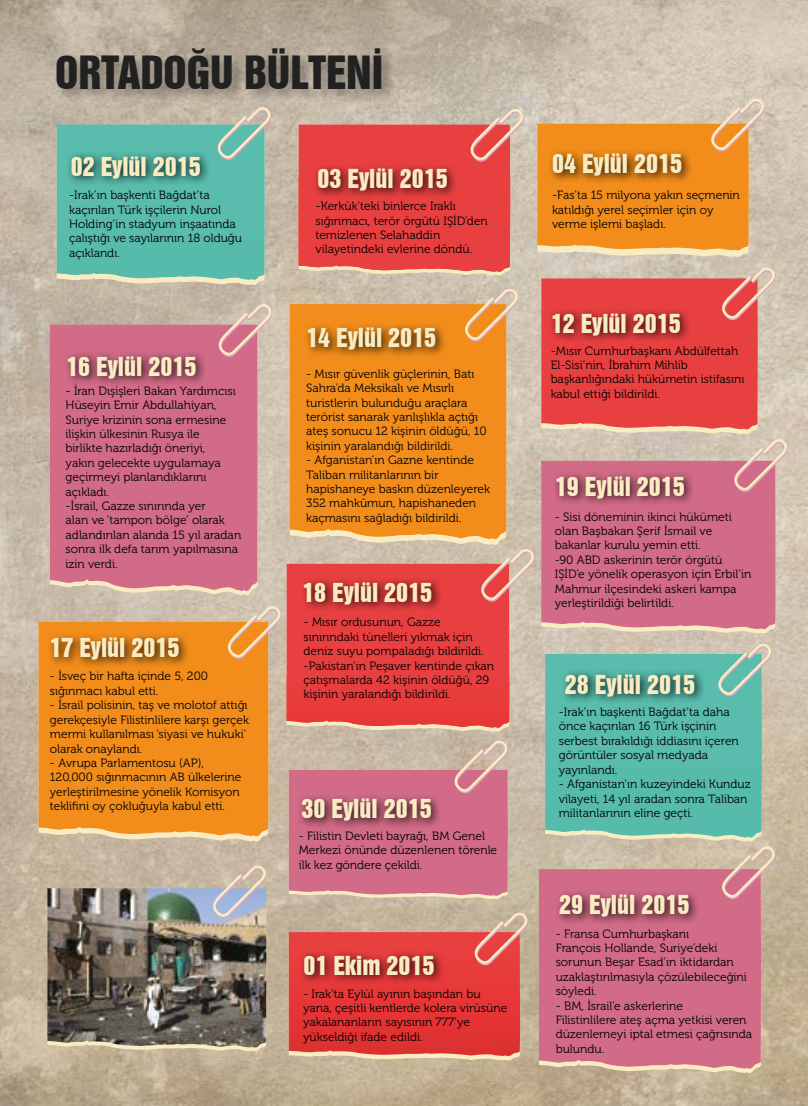
<style>
.page{position:relative;width:808px;height:1106px;background:#fff}
.page>*{position:absolute;margin:0;border:0;box-sizing:border-box;transform-origin:0 0}
.t1{font:42px "Swiss 921 BT Regular A";color:#212121}
.t2{font:24px "Swiss 921 BT Regular A";color:#faecc2}
.t3{font:12px/14.4px "Museo 300";color:#000}
</style>
<div class="page">
<img style="left:0;top:0;width:808px;height:1106px">
<svg style="left:39px;top:837px;width:230px;height:6px"></svg>
<div style="left:39px;top:622px;width:230px;height:215px;background:#f28d1b"></div>
<div style="left:50px;top:325px;width:208px;height:267px;background:#d16b87"></div>
<svg style="left:539px;top:1069px;width:222px;height:5px"></svg>
<div style="left:539px;top:869px;width:222px;height:200px;background:#d16b87"></div>
<svg style="left:541px;top:630px;width:235px;height:4px"></svg>
<div style="left:541px;top:492px;width:235px;height:138px;background:#d16b87"></div>
<div style="left:55px;top:47px;width:340px;height:56px;background:#000;opacity:.31"></div>
<svg style="left:545px;top:838px;width:217px;height:4px"></svg>
<div style="left:545px;top:654px;width:217px;height:184px;background:#59bcac"></div>
<svg style="left:57px;top:106px;width:215px;height:180px;background:#6cb7a6"></svg>
<svg style="left:299px;top:107px;width:226px;height:169px;background:#dc5a56"></svg>
<div style="left:46px;top:632px;width:144px;height:36px;background:#000;opacity:.75"></div>
<div style="left:63px;top:351px;width:144px;height:36px;background:#000;opacity:.75"></div>
<svg style="left:214px;top:303px;width:59px;height:54px;background:#d3a5a4"></svg>
<svg style="left:223px;top:605px;width:59px;height:54px;background:#e2ae74"></svg>
<svg style="left:537px;top:97px;width:229px;height:161px;background:#e39b48"></svg>
<svg style="left:290px;top:540px;width:217px;height:6px"></svg>
<div style="left:290px;top:304px;width:217px;height:236px;background:#f28d1b"></div>
<div style="left:303px;top:322px;width:144px;height:36px;background:#000;opacity:.75"></div>
<svg style="left:461px;top:287px;width:59px;height:54px;background:#e3af76"></svg>
<div style="left:551px;top:471px;width:144px;height:36px;background:#000;opacity:.75"></div>
<svg style="left:287px;top:728px;width:223px;height:4px"></svg>
<div style="left:287px;top:564px;width:223px;height:164px;background:#e84040"></div>
<div style="left:299px;top:577px;width:144px;height:36px;background:#000;opacity:.75"></div>
<svg style="left:477px;top:547px;width:298px;height:83px;background:#d4798a"></svg>
<svg style="left:541px;top:266px;width:248px;height:226px;background:#db7270"></svg>
<img style="left:47px;top:864px;width:221px;height:188px">
<div style="left:547px;top:308px;width:144px;height:36px;background:#000;opacity:.75"></div>
<div style="left:560px;top:669px;width:145px;height:36px;background:#000;opacity:.75"></div>
<svg style="left:714px;top:642px;width:59px;height:54px;background:#9ac2b1"></svg>
<svg style="left:718px;top:845px;width:59px;height:54px;background:#d3a69e"></svg>
<div style="left:554px;top:889px;width:146px;height:36px;background:#000;opacity:.75"></div>
<svg style="left:289px;top:739px;width:220px;height:161px;background:#c97b8a"></svg>
<svg style="left:289px;top:911px;width:240px;height:150px;background:#d8544e"></svg>
<h1 class="t1" style="left:55px;top:45px;width:330px">ORTADOĞU BÜLTENİ</h1>
<h2 class="t2" style="left:71px;top:150px;width:132px">02 Eylül 2015</h2>
<p class="t3" style="left:69px;top:188px;width:175px">-Irak’ın başkenti Bağdat’ta kaçırılan Türk işçilerin Nurol<br>Holding’in stadyum inşaatında çalıştığı ve sayılarının 18 olduğu açıklandı.</p>
<h2 class="t2" style="left:66px;top:351px;width:132px">16 Eylül 2015</h2>
<p class="t3" style="left:66px;top:384px;width:177px">- İran Dışişleri Bakan Yardımcısı<br>Hüseyin Emir Abdullahiyan,<br>Suriye krizinin sona ermesine ilişkin ülkesinin Rusya ile<br>birlikte hazırladığı öneriyi,<br>yakın gelecekte uygulamaya geçirmeyi planlandıklarını açıkladı.<br>-İsrail, Gazze sınırında yer<br>alan ve ‘tampon bölge’ olarak adlandırılan alanda 15 yıl aradan sonra ilk defa tarım yapılmasına izin verdi.</p>
<h2 class="t2" style="left:49px;top:632px;width:132px">17 Eylül 2015</h2>
<p class="t3" style="left:50px;top:669px;width:160px">- İsveç bir hafta içinde 5, 200 sığınmacı kabul etti.</p>
<p class="t3" style="left:50px;top:698px;width:201px">- İsrail polisinin, taş ve molotof attığı gerekçesiyle Filistinlilere karşı gerçek mermi kullanılması ‘siyasi ve hukuki’ olarak onaylandı.</p>
<p class="t3" style="left:50px;top:755px;width:193px">- Avrupa Parlamentosu (AP), 120,000 sığınmacının AB ülkelerine yerleştirilmesine yönelik Komisyon teklifini oy çokluğuyla kabul etti.</p>
<h2 class="t2" style="left:318px;top:163px;width:132px">03 Eylül 2015</h2>
<p class="t3" style="left:315px;top:199px;width:174px">-Kerkük’teki binlerce Iraklı sığınmacı, terör örgütü IŞİD’den temizlenen Selahaddin vilayetindeki evlerine döndü.</p>
<h2 class="t2" style="left:306px;top:322px;width:132px">14 Eylül 2015</h2>
<p class="t3" style="left:306px;top:367px;width:182px">- Mısır güvenlik güçlerinin, Batı Sahra’da Meksikalı ve Mısırlı turistlerin bulunduğu araçlara terörist sanarak yanlışlıkla açtığı ateş sonucu 12 kişinin öldüğü, 10 kişinin yaralandığı bildirildi.</p>
<p class="t3" style="left:306px;top:453px;width:185px">- Afganistan’ın Gazne kentinde<br>Taliban militanlarının bir hapishaneye baskın düzenleyerek<br>352 mahkûmun, hapishaneden kaçmasını sağladığı bildirildi.</p>
<h2 class="t2" style="left:302px;top:577px;width:132px">18 Eylül 2015</h2>
<p class="t3" style="left:304px;top:615px;width:192px">- Mısır ordusunun, Gazze sınırındaki tünelleri yıkmak için deniz suyu pompaladığı bildirildi. -Pakistan’ın Peşaver kentinde çıkan çatışmalarda 42 kişinin öldüğü, 29 kişinin yaralandığı bildirildi.</p>
<h2 class="t2" style="left:302px;top:793px;width:132px">30 Eylül 2015</h2>
<p class="t3" style="left:299px;top:828px;width:200px">- Filistin Devleti bayrağı, BM Genel<br>Merkezi önünde düzenlenen törenle ilk kez göndere çekildi.</p>
<h2 class="t2" style="left:303px;top:950px;width:133px">01 Ekim 2015</h2>
<p class="t3" style="left:303px;top:986px;width:206px">- Irak’ta Eylül ayının başından bu yana, çeşitli kentlerde kolera virüsüne yakalananların sayısının 777’ye yükseldiği ifade edildi.</p>
<h2 class="t2" style="left:552px;top:148px;width:132px">04 Eylül 2015</h2>
<p class="t3" style="left:552px;top:188px;width:189px">-Fas’ta 15 milyona yakın seçmenin katıldığı yerel seçimler için oy verme işlemi başladı.</p>
<h2 class="t2" style="left:551px;top:307px;width:132px">12 Eylül 2015</h2>
<p class="t3" style="left:551px;top:343px;width:195px">-Mısır Cumhurbaşkanı Abdülfettah<br>El-Sisi’nin, İbrahim Mihlib başkanlığındaki hükümetin istifasını kabul ettiği bildirildi.</p>
<h2 class="t2" style="left:555px;top:470px;width:132px">19 Eylül 2015</h2>
<p class="t3" style="left:555px;top:509px;width:198px">- Sisi döneminin ikinci hükümeti olan Başbakan Şerif İsmail ve bakanlar kurulu yemin etti.<br>-90 ABD askerinin terör örgütü<br>IŞİD’e yönelik operasyon için Erbil’in<br>Mahmur ilçesindeki askeri kampa</p>
<p class="t3" style="left:555px;top:596px;width:121px">yerleştirildiği belirtildi.</p>
<h2 class="t2" style="left:565px;top:668px;width:132px">28 Eylül 2015</h2>
<p class="t3" style="left:559px;top:705px;width:182px">-Irak’ın başkenti Bağdat’ta daha önce kaçırılan 16 Türk işçinin serbest bırakıldığı iddiasını içeren görüntüler sosyal medyada yayınlandı.</p>
<p class="t3" style="left:559px;top:777px;width:194px">- Afganistan’ın kuzeyindeki Kunduz vilayeti, 14 yıl aradan sonra Taliban militanlarının eline geçti.</p>
<h2 class="t2" style="left:559px;top:889px;width:132px">29 Eylül 2015</h2>
<p class="t3" style="left:556px;top:926px;width:193px">- Fransa Cumhurbaşkanı<br>François Hollande, Suriye’deki sorunun Beşar Esad’ın iktidardan uzaklaştırılmasıyla çözülebileceğini söyledi.</p>
<p class="t3" style="left:556px;top:998px;width:198px">- BM, İsrail’e askerlerine<br>Filistinlilere ateş açma yetkisi veren düzenlemeyi iptal etmesi çağrısında bulundu.</p>
</div>
